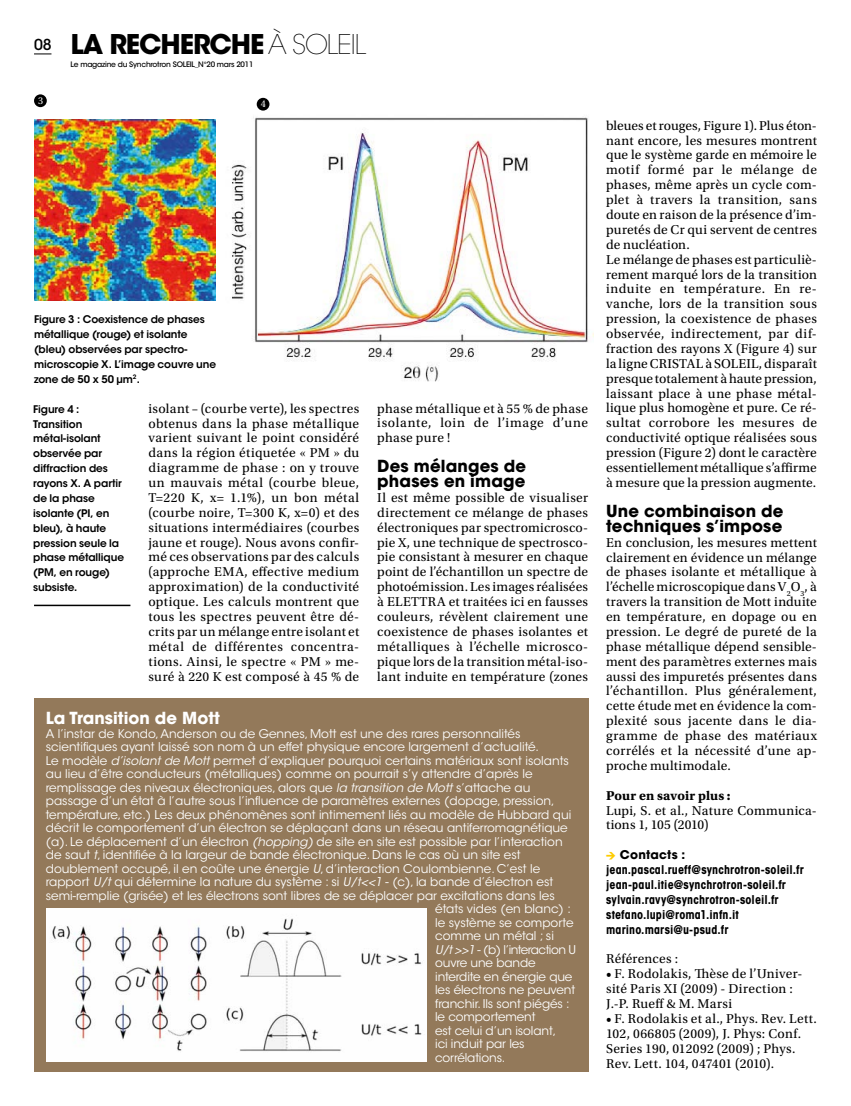
<style>
.page{position:relative;width:851px;height:1106px;background:#fff}
.page>*{position:absolute;margin:0;border:0;box-sizing:border-box;transform-origin:0 0}
.t1{font:700 27px "ITC Avant Garde Std";letter-spacing:-.04em;color:#000}
.t2{font:700 16.5px/14.9px "ITC Avant Garde Std";letter-spacing:.01em;color:#000}
.t3{font:700 16.5px "ITC Avant Garde Std";color:#fff}
.t4{font:13.5px/14.9px "Utopia Std";letter-spacing:.02em;color:#000;text-align:justify}
.t5{font:13.5px "Utopia Std Bold Capt";letter-spacing:.005em;color:#000}
.t6{font:12px "ITC Avant Garde Std";color:#fff}
.t7{font:700 condensed 12px/14.9px "ITC Avant Garde Std";letter-spacing:.015em;color:#000}
.t8{font:12px "ITC Avant Garde Std";letter-spacing:-.04em;color:#fff}
.t9{font:600 10.5px/14.9px "ITC Avant Garde Std";letter-spacing:-.01em;color:#000}
.t10{font:9.75px "Utopia";color:#fff}
.t11{font:500 7.5px "ITC Avant Garde Std";letter-spacing:-.03em;color:#000}
.s1{font-weight:500;font-size:15px}
.s2{font-weight:200}
.s3{font-style:italic}
.s4{font-family:"Mini Pics International";font-weight:400;font-stretch:normal;font-size:9px;color:#fecc00}
.s5{font-stretch:normal}
</style>
<div class="page">
<svg style="left:34px;top:54px;width:17px;height:1px"></svg>
<img style="left:34px;top:119px;width:181px;height:181px">
<hr style="left:34px;top:604px;width:96px;height:2px;background:#000">
<div style="left:34px;top:698px;width:554px;height:373px;background:#93795a"></div>
<img style="left:46px;top:908px;width:380px;height:153px">
<img style="left:231px;top:110px;width:362px;height:272px">
<div style="left:34px;top:94px;width:13px;height:13px;background:#000;border-radius:50%"></div>
<div style="left:257px;top:98px;width:12px;height:13px;background:#000;border-radius:50%"></div>
<h1 class="t1" style="left:34px;top:27px;width:334px"><span class="s1">08</span> la recherche <span class="s2">à SoLeiL</span></h1>
<p class="t11" style="left:71px;top:59px;width:184px">Le magazine du Synchrotron SoLeiL_N°20 mars 2011</p>
<p class="t10" style="left:38px;top:95px;width:7px">3</p>
<p class="t10" style="left:261px;top:99px;width:7px">4</p>
<p class="t9" style="left:34px;top:312px;width:183px">Figure 3 : Coexistence de phases métallique (rouge) et isolante (bleu) observées par spectro&shy;microscopie X. L’image couvre une zone de 50 x 50 µm<sup>2</sup>.</p>
<p class="t9" style="left:33px;top:401px;width:92px">Figure 4 :<br>Transition métal-isolant observée par diffraction des rayons X. A partir de la phase isolante (PI, en bleu), à haute pression seule la phase métallique (PM, en rouge) subsiste.</p>
<p class="t4" style="left:148px;top:401px;width:212px">isolant – (courbe verte), les spectres obtenus dans la phase métallique varient suivant le point considéré dans la région étiquetée « PM » du diagramme de phase : on y trouve un mauvais métal (courbe bleue, T=220 K, x= 1.1%), un bon métal (courbe noire, T=300 K, x=0) et des situations intermédiaires (courbes jaune et rouge). Nous avons confir&shy;mé ces observations par des calculs (approche EMA, effective medium approximation) de la conductivité optique. Les calculs montrent que tous les spectres peuvent être dé&shy;crits par un mélange entre isolant et métal de différentes concentra&shy;tions. Ainsi, le spectre « PM » me&shy;suré à 220 K est composé à 45 % de</p>
<p class="t4" style="left:377px;top:401px;width:212px">phase métallique et à 55 % de phase isolante, loin de l’image d’une phase pure !</p>
<p class="t2" style="left:377px;top:458px;width:150px">des mélanges de phases en image</p>
<p class="t4" style="left:377px;top:490px;width:212px">Il est même possible de visualiser directement ce mélange de phases électroniques par spectromicrosco&shy;pie X, une technique de spectrosco&shy;pie consistant à mesurer en chaque point de l’échantillon un spectre de photoémission. Les images réalisées à ELETTRA et traitées ici en fausses couleurs, révèlent clairement une coexistence de phases isolantes et métalliques à l’échelle microsco&shy;pique lors de la transition métal-iso&shy;lant induite en température (zones</p>
<p class="t3" style="left:46px;top:707px;width:175px">la transition de Mott</p>
<p class="t6" style="left:46px;top:726px;width:476px">A l’instar de Kondo, Anderson ou de Gennes, Mott est une des rares personnalités</p>
<p class="t6" style="left:46px;top:739px;width:494px">scientifiques ayant laissé son nom à un effet physique encore largement d’actualité.</p>
<p class="t6" style="left:46px;top:753px;width:524px">Le modèle <span class="s3">d’isolant de Mott</span> permet d’expliquer pourquoi certains matériaux sont isolants</p>
<p class="t6" style="left:46px;top:766px;width:488px">au lieu d’être conducteurs (métalliques) comme on pourrait s’y attendre d’après le</p>
<p class="t6" style="left:46px;top:780px;width:486px">remplissage des niveaux électroniques, alors que <span class="s3">la transition de Mott</span> s’attache au</p>
<p class="t6" style="left:46px;top:793px;width:510px">passage d’un état à l’autre sous l’influence de paramètres externes (dopage, pression,</p>
<p class="t6" style="left:46px;top:807px;width:527px">température, etc.) Les deux phénomènes sont intimement liés au modèle de Hubbard qui</p>
<p class="t6" style="left:46px;top:820px;width:523px">décrit le comportement d’un électron se déplaçant dans un réseau antiferromagnétique</p>
<p class="t6" style="left:46px;top:834px;width:518px">(a). Le déplacement d’un électron <span class="s3">(hopping)</span> de site en site est possible par l’interaction</p>
<p class="t6" style="left:46px;top:847px;width:476px">de saut <span class="s3">t</span>, identifiée à la largeur de bande électronique. Dans le cas où un site est</p>
<p class="t6" style="left:46px;top:861px;width:496px">doublement occupé, il en coûte une énergie <span class="s3">U</span>, d’interaction Coulombienne. C’est le</p>
<p class="t6" style="left:46px;top:874px;width:509px">rapport <span class="s3">U/t</span> qui détermine la nature du système : si <span class="s3">U/t&lt;&lt;1</span> - (c), la bande d’électron est</p>
<p class="t6" style="left:46px;top:888px;width:510px">semi-remplie (grisée) et les électrons sont libres de se déplacer par excitations dans les</p>
<p class="t6" style="left:435px;top:901px;width:137px">états vides (en blanc) :</p>
<p class="t6" style="left:435px;top:915px;width:140px">le système se comporte</p>
<p class="t6" style="left:435px;top:928px;width:120px">comme un métal ; si</p>
<p class="t8" style="left:435px;top:942px;width:142px"><span class="s3">U/t &gt;&gt;1</span> - (b) l’interaction U</p>
<p class="t6" style="left:435px;top:955px;width:102px">ouvre une bande</p>
<p class="t6" style="left:435px;top:969px;width:139px">interdite en énergie que</p>
<p class="t6" style="left:435px;top:982px;width:141px">les électrons ne peuvent</p>
<p class="t6" style="left:435px;top:996px;width:136px">franchir. Ils sont piégés :</p>
<p class="t6" style="left:435px;top:1009px;width:102px">le comportement</p>
<p class="t6" style="left:435px;top:1023px;width:122px">est celui d’un isolant,</p>
<p class="t6" style="left:435px;top:1036px;width:91px">ici induit par les</p>
<p class="t6" style="left:435px;top:1050px;width:72px">corrélations.</p>
<p class="t4" style="left:606px;top:118px;width:212px;text-align:left">bleues et rouges, Figure 1). Plus éton&shy;nant encore, les mesures montrent que le système garde en mémoire le motif formé par le mélange de phases, même après un cycle com&shy;plet à travers la transition, sans doute en raison de la présence d’im&shy;puretés de Cr qui servent de centres de nucléation.<br>Le mélange de phases est particuliè&shy;rement marqué lors de la transition induite en température. En re&shy;vanche, lors de la transition sous pression, la coexistence de phases observée, indirectement, par dif&shy;fraction des rayons X (Figure 4) sur la ligne CRISTAL à SOLEIL, disparaît presque totalement à haute pression, laissant place à une phase métal&shy;lique plus homogène et pure. Ce ré&shy;sultat corrobore les mesures de conductivité optique réalisées sous pression (Figure 2) dont le caractère essentiellement métallique s’affirme à mesure que la pression augmente.</p>
<p class="t2" style="left:606px;top:503px;width:179px">une combinaison de techniques s’impose</p>
<p class="t4" style="left:606px;top:535px;width:212px">En conclusion, les mesures mettent clairement en évidence un mélange de phases isolante et métallique à l’échelle microscopique dans V<sub>2</sub>O<sub>3</sub>, à travers la transition de Mott induite en température, en dopage ou en pression. Le degré de pureté de la phase métallique dépend sensible&shy;ment des paramètres externes mais aussi des impuretés présentes dans l’échantillon. Plus généralement, cette étude met en évidence la com&shy;plexité sous jacente dans le dia&shy;gramme de phase des matériaux corrélés et la nécessité d’une ap&shy;proche multimodale.</p>
<p class="t5" style="left:606px;top:787px;width:126px">Pour en savoir plus :</p>
<p class="t4" style="left:606px;top:803px;width:212px">Lupi, S. et al., Nature Communica&shy;tions 1, 105 (2010)</p>
<p class="t7" style="left:606px;top:847px;width:199px"><span class="s4">E</span> <span class="s5">contacts : </span>jean.pascal.rueff@synchrotron-soleil.fr jean-paul.itie@synchrotron-soleil.fr sylvain.ravy@synchrotron-soleil.fr stefano.lupi@roma1.infn.it marino.marsi@u-psud.fr</p>
<p class="t4" style="left:606px;top:952px;width:74px">Références :</p>
<p class="t4" style="left:606px;top:966px;width:198px;text-align:left">• F. Rodolakis, Thèse de l’Univer&shy;sité Paris XI (2009) - Direction :<br>J.-P. Rueff &amp; M. Marsi</p>
<p class="t4" style="left:606px;top:1011px;width:212px;text-align:left">• F. Rodolakis et al., Phys. Rev. Lett.<br>102, 066805 (2009), J. Phys: Conf.<br>Series 190, 012092 (2009) ; Phys.<br>Rev. Lett. 104, 047401 (2010).</p>
</div>
